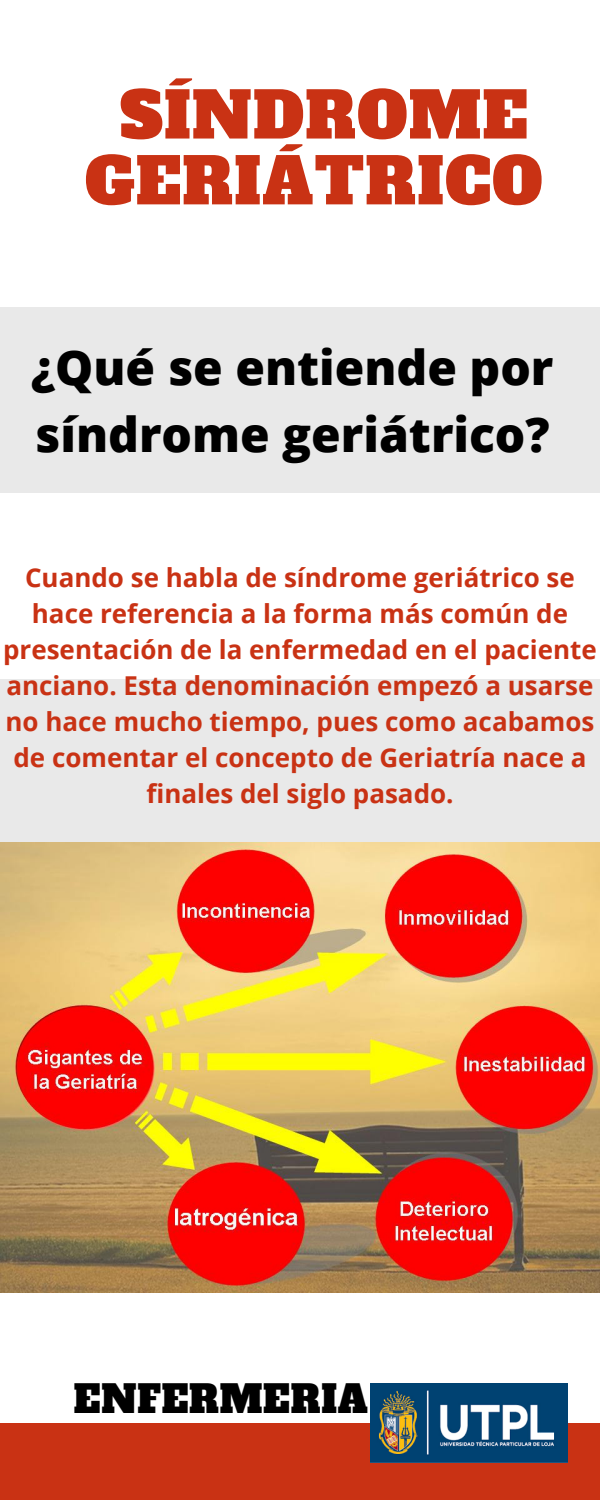
<style>
.page{position:relative;width:600px;height:1500px;background:#fff}
.page>*{position:absolute;margin:0;border:0;box-sizing:border-box;transform-origin:0 0}
.t1{font:63.4px/65.8px "Alfa Slab One";letter-spacing:.02em;color:#c93214;text-align:center}
.t2{font:800 48px/66.8px "Open Sans";color:#000}
.t3{font:37.4px "Alfa Slab One";letter-spacing:.02em;color:#000}
.t4{font:700 26px/36px "Open Sans";color:#c93214;text-align:center}
</style>
<div class="page">
<div style="left:0;top:307px;width:600px;height:186px;background:#e9e9e9"></div>
<div style="left:0;top:679px;width:600px;height:186px;background:#e9e9e9"></div>
<div style="left:0;top:1423px;width:600px;height:77px;background:#c93214"></div>
<img style="left:0;top:843px;width:600px;height:450px">
<img style="left:371px;top:1384px;width:197px;height:78px">
<p class="t1" style="left:85px;top:83px;width:459px">SÍNDROME<br>GERIÁTRICO</p>
<p class="t2" style="left:31px;top:333px;width:524px">¿Qué se entiende por síndrome geriátrico?</p>
<p class="t4" style="left:3px;top:559px;width:595px">Cuando se habla de síndrome geriátrico se hace referencia a la forma más común de presentación de la enfermedad en el paciente anciano. Esta denominación empezó a usarse no hace mucho tiempo, pues como acabamos de comentar el concepto de Geriatría nace a finales del siglo pasado.</p>
<p class="t3" style="left:74px;top:1375px;width:295px">ENFERMERIA</p>
</div>
